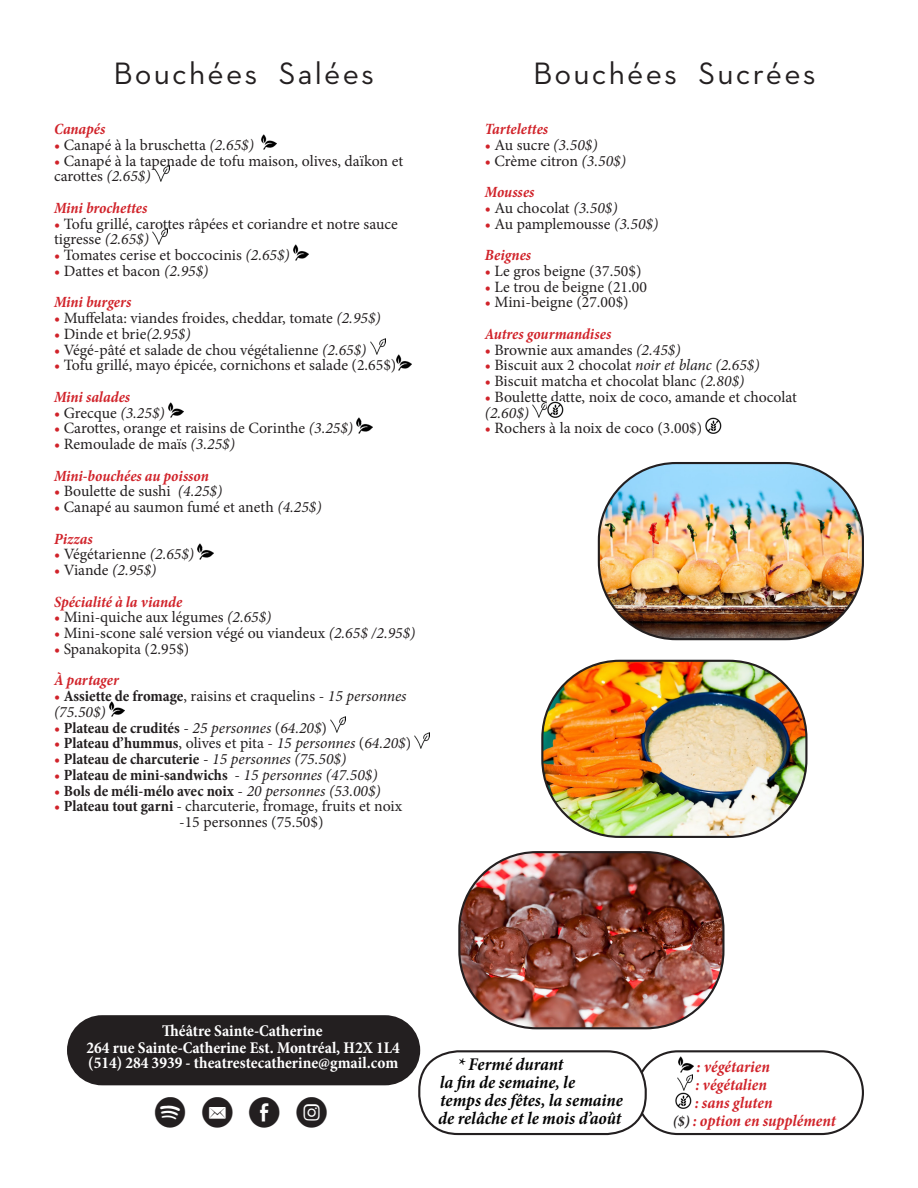
<style>
.page{position:relative;width:918px;height:1188px;background:#fff}
.page>*{position:absolute;margin:0;border:0;box-sizing:border-box;transform-origin:0 0}
.t1{font:31.5px "Neutra Text";letter-spacing:.07em;color:#231f20}
.t2{font:30px "Social Media Circled";color:#231f20}
.t3{font:italic 700 condensed 18px/18px "Minion Pro";letter-spacing:-.005em;color:#050505}
.t4{font:700 condensed 16.5px/16.5px "Minion Pro";color:#fff;text-align:center}
.t5{font:italic 700 condensed 16.5px/18px "Minion Pro";letter-spacing:.005em;color:#d1232a}
.t6{font:15.75px/15.8px "Minion Pro";color:#231f20}
.t7{font:700 condensed 15.75px "Minion Pro";color:#231f20}
.t8{font:italic 700 condensed 15.75px "Minion Pro";color:#d1232a}
.t9{font:italic 15.75px "Minion Pro";color:#231f20}
.s1{color:#d1232a}
.s2{font-style:italic}
.s3{font-style:normal;color:#d1232a}
.s4{font-style:normal}
.s5{font-weight:700;font-stretch:condensed}
.s6{font-weight:400;font-stretch:normal;color:#d1232a}
.s7{font-weight:400;font-stretch:normal}
.s8{font-weight:400;font-style:italic;font-stretch:normal}
.s9{font-weight:700;font-style:normal;font-stretch:condensed}
.s10{font-size:15px;color:#231f20}
</style>
<div class="page">
<img style="left:261px;top:134px;width:15px;height:16px">
<img style="left:154px;top:166px;width:15px;height:15px">
<img style="left:153px;top:229px;width:15px;height:15px">
<img style="left:293px;top:245px;width:16px;height:15px">
<img style="left:370px;top:339px;width:15px;height:16px">
<img style="left:396px;top:355px;width:16px;height:15px">
<img style="left:168px;top:402px;width:16px;height:16px">
<img style="left:357px;top:418px;width:15px;height:15px">
<img style="left:198px;top:544px;width:15px;height:15px">
<img style="left:109px;top:701px;width:16px;height:16px">
<img style="left:331px;top:717px;width:15px;height:16px">
<img style="left:415px;top:733px;width:15px;height:15px">
<img style="left:533px;top:402px;width:31px;height:16px">
<img style="left:706px;top:418px;width:16px;height:15px">
<div style="left:67px;top:1015px;width:353px;height:70px;background:#231f20;border-radius:35px"></div>
<img style="left:599px;top:463px;width:264px;height:176px">
<div style="left:598px;top:462px;width:266px;height:178px;border:2px solid #231f20;border-radius:77px"></div>
<img style="left:544px;top:661px;width:262px;height:176px">
<div style="left:541px;top:660px;width:266px;height:178px;border:2px solid #231f20;border-radius:77px"></div>
<img style="left:461px;top:854px;width:261px;height:174px">
<div style="left:458px;top:851px;width:267px;height:178px;border:2px solid #231f20;border-radius:77px"></div>
<img style="left:678px;top:1057px;width:15px;height:15px">
<img style="left:676px;top:1075px;width:16px;height:33px">
<div style="left:635px;top:1050px;width:229px;height:85px;border:2px solid #231f20;border-radius:41px"></div>
<div style="left:419px;top:1051px;width:227px;height:83px;background:#fff;border-radius:39px"></div>
<div style="left:418px;top:1050px;width:229px;height:85px;border:2px solid #231f20;border-radius:39px"></div>
<p class="t1" style="left:113px;top:54px;width:262px">Bouchées Salées</p>
<p class="t8" style="left:54px;top:118px;width:53px">Canapés</p>
<p class="t6" style="left:54px;top:137px;width:201px"><span class="s1">•</span> Canapé à la bruschetta <span class="s2">(2.65$)</span></p>
<p class="t6" style="left:54px;top:153px;width:351px"><span class="s1">•</span> Canapé à la tapenade de tofu maison, olives, daïkon et carottes <span class="s2">(2.65$)</span></p>
<p class="t8" style="left:54px;top:197px;width:95px">Mini brochettes</p>
<p class="t6" style="left:54px;top:216px;width:345px"><span class="s1">•</span> Tofu grillé, carottes râpées et coriandre et notre sauce tigresse <span class="s2">(2.65$)</span></p>
<p class="t6" style="left:54px;top:247px;width:237px"><span class="s1">•</span> Tomates cerise et boccocinis <span class="s2">(2.65$)</span></p>
<p class="t6" style="left:54px;top:263px;width:156px"><span class="s1">•</span> Dattes et bacon <span class="s2">(2.95$)</span></p>
<p class="t8" style="left:54px;top:291px;width:79px">Mini burgers</p>
<p class="t6" style="left:54px;top:310px;width:328px"><span class="s1">•</span> Muffelata: viandes froides, cheddar, tomate <span class="s2">(2.95$)</span></p>
<p class="t6" style="left:54px;top:326px;width:138px"><span class="s1">•</span> Dinde et brie<span class="s2">(2.95$)</span></p>
<p class="t6" style="left:54px;top:342px;width:314px"><span class="s1">•</span> Végé-pâté et salade de chou végétalienne <span class="s2">(2.65$)</span></p>
<p class="t6" style="left:54px;top:358px;width:344px"><span class="s1">•</span> Tofu grillé, mayo épicée, cornichons et salade (2.65$)</p>
<p class="t8" style="left:54px;top:386px;width:78px">Mini salades</p>
<p class="t6" style="left:54px;top:405px;width:112px"><span class="s1">•</span> Grecque <span class="s2">(3.25$)</span></p>
<p class="t6" style="left:54px;top:421px;width:301px"><span class="s1">•</span> Carottes, orange et raisins de Corinthe <span class="s2">(3.25$)</span></p>
<p class="t6" style="left:54px;top:436px;width:182px"><span class="s1">•</span> Remoulade de maïs <span class="s2">(3.25$)</span></p>
<p class="t8" style="left:54px;top:465px;width:156px">Mini-bouchées au poisson</p>
<p class="t6" style="left:54px;top:484px;width:170px"><span class="s1">•</span> Boulette de sushi <span class="s2">(4.25$)</span></p>
<p class="t6" style="left:54px;top:499px;width:269px"><span class="s1">•</span> Canapé au saumon fumé et aneth <span class="s2">(4.25$)</span></p>
<p class="t8" style="left:54px;top:528px;width:40px">Pizzas</p>
<p class="t6" style="left:54px;top:547px;width:142px"><span class="s1">•</span> Végétarienne <span class="s2">(2.65$)</span></p>
<p class="t9" style="left:54px;top:559px;width:104px"><span class="s3">•</span> <span class="s4">Viande</span> (2.95$)</p>
<p class="t8" style="left:54px;top:591px;width:130px">Spécialité à la viande</p>
<p class="t6" style="left:54px;top:610px;width:219px"><span class="s1">•</span> Mini-quiche aux légumes <span class="s2">(2.65$)</span></p>
<p class="t6" style="left:54px;top:625px;width:363px"><span class="s1">•</span> Mini-scone salé version végé ou viandeux <span class="s2">(2.65$ /2.95$)</span></p>
<p class="t6" style="left:54px;top:641px;width:137px"><span class="s1">•</span> Spanakopita (2.95$)</p>
<p class="t8" style="left:54px;top:669px;width:67px">À partager</p>
<p class="t6" style="left:54px;top:688px;width:354px"><span class="s1">•</span> <span class="s5">Assiette de fromage</span>, raisins et craquelins - <span class="s2">15 personnes (75.50$)</span></p>
<p class="t7" style="left:54px;top:717px;width:275px"><span class="s6">•</span> Plateau de crudités <span class="s7">-</span> <span class="s8">25 personnes</span> <span class="s7">(</span><span class="s8">64.20$</span><span class="s7">)</span></p>
<p class="t9" style="left:54px;top:733px;width:359px"><span class="s3">•</span> <span class="s9">Plateau d’hummus</span><span class="s4">, olives et pita -</span> 15 personnes <span class="s4">(</span>64.20$<span class="s4">)</span></p>
<p class="t7" style="left:54px;top:748px;width:294px"><span class="s6">•</span> Plateau de charcuterie <span class="s7">-</span> <span class="s8">15 personnes (75.50$)</span></p>
<p class="t7" style="left:54px;top:764px;width:325px"><span class="s6">•</span> Plateau de mini-sandwichs <span class="s7">-</span> <span class="s8">15 personnes (47.50$)</span></p>
<p class="t7" style="left:54px;top:780px;width:328px"><span class="s6">•</span> Bols de méli-mélo avec noix <span class="s7">-</span> <span class="s8">20 personnes (53.00$)</span></p>
<p class="t6" style="left:54px;top:799px;width:350px"><span class="s1">•</span> <span class="s5">Plateau tout garni</span> - charcuterie, fromage, fruits et noix</p>
<p class="t6" style="left:179px;top:814px;width:146px">-15 personnes (75.50$)</p>
<p class="t1" style="left:533px;top:54px;width:284px">Bouchées Sucrées</p>
<p class="t8" style="left:485px;top:118px;width:65px">Tartelettes</p>
<p class="t6" style="left:485px;top:137px;width:114px"><span class="s1">•</span> Au sucre <span class="s2">(3.50$)</span></p>
<p class="t6" style="left:485px;top:153px;width:143px"><span class="s1">•</span> Crème citron <span class="s2">(3.50$)</span></p>
<p class="t8" style="left:485px;top:181px;width:51px">Mousses</p>
<p class="t6" style="left:485px;top:200px;width:134px"><span class="s1">•</span> Au chocolat <span class="s2">(3.50$)</span></p>
<p class="t6" style="left:485px;top:216px;width:175px"><span class="s1">•</span> Au pamplemousse <span class="s2">(3.50$)</span></p>
<p class="t8" style="left:485px;top:244px;width:48px">Beignes</p>
<p class="t6" style="left:485px;top:263px;width:158px"><span class="s1">•</span> Le gros beigne (37.50$)</p>
<p class="t6" style="left:485px;top:279px;width:164px"><span class="s1">•</span> Le trou de beigne (21.00</p>
<p class="t6" style="left:485px;top:295px;width:145px"><span class="s1">•</span> Mini-beigne (27.00$)</p>
<p class="t8" style="left:485px;top:323px;width:128px">Autres gourmandises</p>
<p class="t6" style="left:485px;top:342px;width:197px"><span class="s1">•</span> Brownie aux amandes <span class="s2">(2.45$)</span></p>
<p class="t6" style="left:485px;top:358px;width:276px"><span class="s1">•</span> Biscuit aux 2 chocolat <span class="s2">noir et blanc (2.65$)</span></p>
<p class="t6" style="left:485px;top:373px;width:261px"><span class="s1">•</span> Biscuit matcha et chocolat blanc <span class="s2">(2.80$)</span></p>
<p class="t6" style="left:485px;top:389px;width:314px"><span class="s1">•</span> Boulette datte, noix de coco, amande et chocolat <span class="s2">(2.60$)</span></p>
<p class="t6" style="left:485px;top:421px;width:219px"><span class="s1">•</span> Rochers à la noix de coco (3.00$)</p>
<p class="t4" style="left:87px;top:1023px;width:315px">Théâtre Sainte-Catherine<br>264 rue Sainte-Catherine Est. Montréal, H2X 1L4</p>
<p class="t4" style="left:88px;top:1054px;width:311px">(514) 284 3939 - theatrestecatherine@gmail.com</p>
<p class="t5" style="left:697px;top:1058px;width:75px">: végétarien</p>
<p class="t5" style="left:695px;top:1076px;width:79px">: végétalien : sans gluten</p>
<p class="t5" style="left:673px;top:1112px;width:165px"><span class="s10">($)</span> : option en supplément</p>
<p class="t3" style="left:458px;top:1055px;width:107px">* Fermé durant</p>
<p class="t3" style="left:438px;top:1073px;width:186px">la fin de semaine, le<br>temps des fêtes, la semaine de relâche et le mois d’août</p>
<p class="t2" style="left:154px;top:1097px;width:33px">W</p>
<p class="t2" style="left:202px;top:1097px;width:33px">k</p>
<p class="t2" style="left:249px;top:1097px;width:33px">E</p>
<p class="t2" style="left:296px;top:1097px;width:33px">Q</p>
</div>
